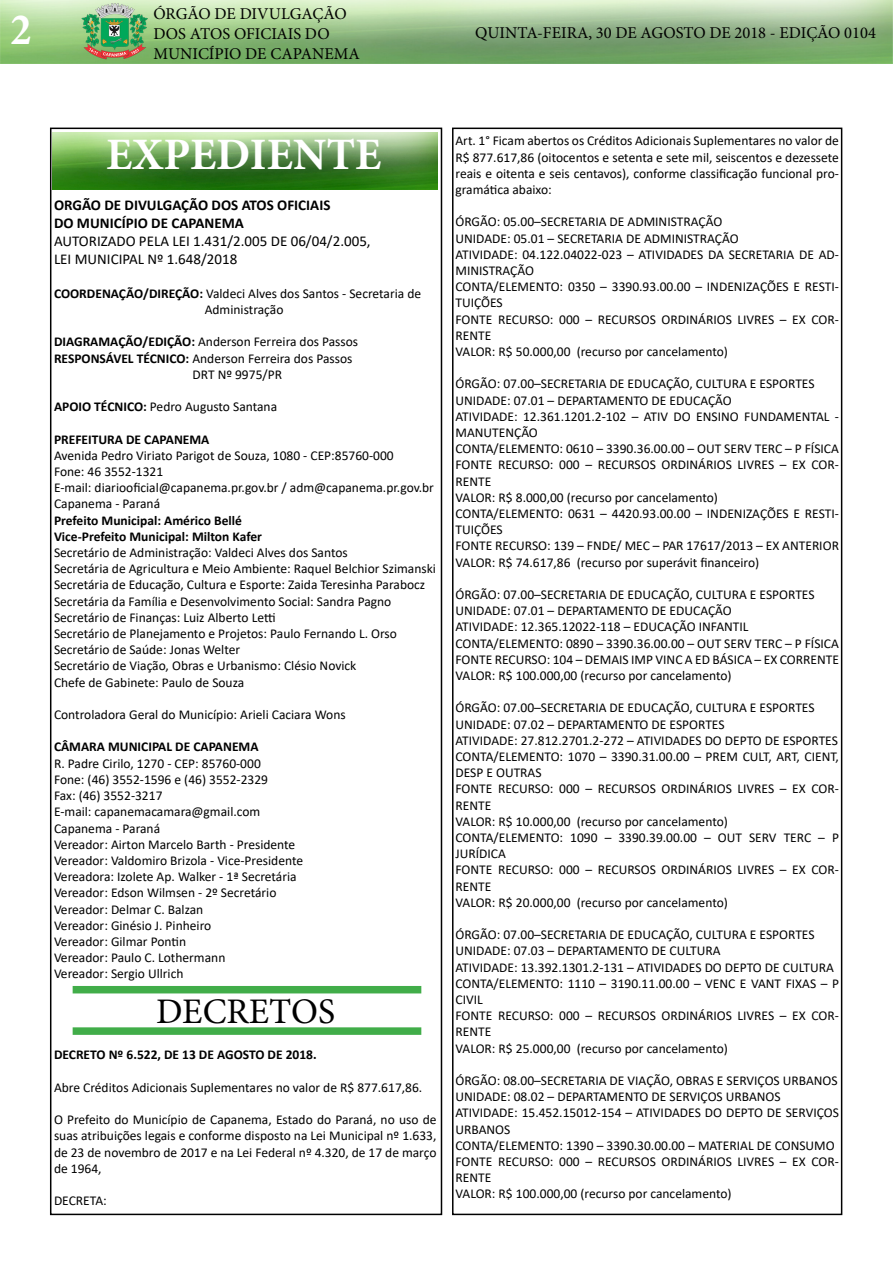
<style>
.page{position:relative;width:893px;height:1263px;background:#fff}
.page>*{position:absolute;margin:0;border:0;box-sizing:border-box;transform-origin:0 0}
.t1{font:700 45px "Minion Pro";color:#fff}
.t2{font:700 condensed 45px "Minion Pro";color:#fff}
.t3{font:36px "Minion Pro";color:#000}
.t4{font:16.5px/19.8px "Minion Pro";color:#000}
.t5{font:15px/18px "Calibri";color:#000}
.t6{font:700 15px/18px "Calibri";color:#000}
.t7{font:13.5px/16.2px "Calibri";color:#000}
.t8{font:700 13.5px/16.2px "Calibri";color:#000}
.s1{font-weight:700}
</style>
<div class="page">
<div style="left:50px;top:128px;width:392px;height:1087px;border:2px solid #000"></div>
<img style="left:0;top:0;width:893px;height:64px">
<div style="left:452px;top:128px;width:390px;height:1087px;border:2px solid #000"></div>
<img style="left:53px;top:132px;width:384px;height:58px">
<div style="left:73px;top:986px;width:348px;height:7px;background:#41ad49"></div>
<div style="left:73px;top:1027px;width:348px;height:8px;background:#41ad49"></div>
<h1 class="t2" style="left:11px;top:-1px;width:22px">2</h1>
<p class="t4" style="left:153px;top:4px;width:208px">ÓRGÃO DE DIVULGAÇÃO<br>DOS ATOS OFICIAIS DO<br>MUNICÍPIO DE CAPANEMA</p>
<p class="t4" style="left:475px;top:23px;width:402px">QUINTA-FEIRA, 30 DE AGOSTO DE 2018 - EDIÇÃO 0104</p>
<h1 class="t1" style="left:106px;top:123px;width:277px">EXPEDIENTE</h1>
<p class="t6" style="left:54px;top:195px;width:278px">ORGÃO DE DIVULGAÇÃO DOS ATOS OFICIAIS<br>DO MUNICÍPIO DE CAPANEMA</p>
<p class="t5" style="left:54px;top:231px;width:318px">AUTORIZADO PELA LEI 1.431/2.005 DE 06/04/2.005,<br>LEI MUNICIPAL Nº 1.648/2018</p>
<p class="t7" style="left:205px;top:285px;width:218px;text-indent:-151px"><span class="s1">COORDENAÇÃO/DIREÇÃO:</span> Valdeci Alves dos Santos - Secretaria de<br>Administração</p>
<p class="t7" style="left:54px;top:333px;width:306px"><span class="s1">DIAGRAMAÇÃO/EDIÇÃO:</span> Anderson Ferreira dos Passos</p>
<p class="t7" style="left:54px;top:350px;width:300px"><span class="s1">RESPONSÁVEL TÉCNICO:</span> Anderson Ferreira dos Passos</p>
<p class="t7" style="left:193px;top:366px;width:91px">DRT Nº 9975/PR</p>
<p class="t7" style="left:54px;top:398px;width:225px"><span class="s1">APOIO TÉCNICO:</span> Pedro Augusto Santana</p>
<p class="t8" style="left:54px;top:431px;width:157px">PREFEITURA DE CAPANEMA</p>
<p class="t7" style="left:54px;top:447px;width:381px">Avenida Pedro Viriato Parigot de Souza, 1080 - CEP:85760-000<br>Fone: 46 3552-1321<br>E-mail: diariooficial@capanema.pr.gov.br / adm@capanema.pr.gov.br Capanema - Paraná</p>
<p class="t8" style="left:54px;top:512px;width:209px">Prefeito Municipal: Américo Bellé<br>Vice-Prefeito Municipal: Milton Kafer</p>
<p class="t7" style="left:54px;top:544px;width:384px">Secretário de Administração: Valdeci Alves dos Santos<br>Secretária de Agricultura e Meio Ambiente: Raquel Belchior Szimanski Secretária de Educação, Cultura e Esporte: Zaida Teresinha Parabocz Secretária da Família e Desenvolvimento Social: Sandra Pagno Secretário de Finanças: Luiz Alberto Letti<br>Secretário de Planejamento e Projetos: Paulo Fernando L. Orso Secretário de Saúde: Jonas Welter<br>Secretário de Viação, Obras e Urbanismo: Clésio Novick<br>Chefe de Gabinete: Paulo de Souza</p>
<p class="t7" style="left:54px;top:706px;width:293px">Controladora Geral do Município: Arieli Caciara Wons</p>
<p class="t8" style="left:54px;top:739px;width:206px">CÂMARA MUNICIPAL DE CAPANEMA</p>
<p class="t7" style="left:54px;top:755px;width:251px">R. Padre Cirilo, 1270 - CEP: 85760-000<br>Fone: (46) 3552-1596 e (46) 3552-2329<br>Fax: (46) 3552-3217<br>E-mail: capanemacamara@gmail.com Capanema - Paraná<br>Vereador: Airton Marcelo Barth - Presidente Vereador: Valdomiro Brizola - Vice-Presidente Vereadora: Izolete Ap. Walker - 1ª Secretária Vereador: Edson Wilmsen - 2º Secretário Vereador: Delmar C. Balzan<br>Vereador: Ginésio J. Pinheiro<br>Vereador: Gilmar Pontin<br>Vereador: Paulo C. Lothermann<br>Vereador: Sergio Ullrich</p>
<h2 class="t3" style="left:156px;top:987px;width:181px">DECRETOS</h2>
<p class="t8" style="left:54px;top:1046px;width:264px">DECRETO Nº 6.522, DE 13 DE AGOSTO DE 2018.</p>
<p class="t7" style="left:54px;top:1079px;width:370px">Abre Créditos Adicionais Suplementares no valor de R$ 877.617,86.</p>
<p class="t7" style="left:54px;top:1111px;width:384px;text-align:justify">O Prefeito do Município de Capanema, Estado do Paraná, no uso de suas atribuições legais e conforme disposto na Lei Municipal nº 1.633, de 23 de novembro de 2017 e na Lei Federal nº 4.320, de 17 de março de 1964,</p>
<p class="t7" style="left:54px;top:1192px;width:54px">DECRETA:</p>
<p class="t7" style="left:455px;top:132px;width:385px;text-align:justify">Art. 1° Ficam abertos os Créditos Adicionais Suplementares no valor de R$ 877.617,86 (oitocentos e setenta e sete mil, seiscentos e dezessete reais e oitenta e seis centavos), conforme classificação funcional pro&shy;gramática abaixo:</p>
<p class="t7" style="left:455px;top:213px;width:385px">ÓRGÃO: 05.00–SECRETARIA DE ADMINISTRAÇÃO<br>UNIDADE: 05.01 – SECRETARIA DE ADMINISTRAÇÃO<br>ATIVIDADE: 04.122.04022-023 – ATIVIDADES DA SECRETARIA DE AD-MINISTRAÇÃO<br>CONTA/ELEMENTO: 0350 – 3390.93.00.00 – INDENIZAÇÕES E RESTI-TUIÇÕES<br>FONTE RECURSO: 000 – RECURSOS ORDINÁRIOS LIVRES – EX COR-RENTE<br>VALOR: R$ 50.000,00 (recurso por cancelamento)</p>
<p class="t7" style="left:455px;top:375px;width:385px">ÓRGÃO: 07.00–SECRETARIA DE EDUCAÇÃO, CULTURA E ESPORTES UNIDADE: 07.01 – DEPARTAMENTO DE EDUCAÇÃO<br>ATIVIDADE: 12.361.1201.2-102 – ATIV DO ENSINO FUNDAMENTAL - MANUTENÇÃO<br>CONTA/ELEMENTO: 0610 – 3390.36.00.00 – OUT SERV TERC – P FÍSICA FONTE RECURSO: 000 – RECURSOS ORDINÁRIOS LIVRES – EX COR-RENTE<br>VALOR: R$ 8.000,00 (recurso por cancelamento)<br>CONTA/ELEMENTO: 0631 – 4420.93.00.00 – INDENIZAÇÕES E RESTI-TUIÇÕES<br>FONTE RECURSO: 139 – FNDE/ MEC – PAR 17617/2013 – EX ANTERIOR VALOR: R$ 74.617,86 (recurso por superávit financeiro)</p>
<p class="t7" style="left:455px;top:586px;width:385px">ÓRGÃO: 07.00–SECRETARIA DE EDUCAÇÃO, CULTURA E ESPORTES UNIDADE: 07.01 – DEPARTAMENTO DE EDUCAÇÃO<br>ATIVIDADE: 12.365.12022-118 – EDUCAÇÃO INFANTIL CONTA/ELEMENTO: 0890 – 3390.36.00.00 – OUT SERV TERC – P FÍSICA FONTE RECURSO: 104 – DEMAIS IMP VINC A ED BÁSICA – EX CORRENTE VALOR: R$ 100.000,00 (recurso por cancelamento)</p>
<p class="t7" style="left:455px;top:699px;width:385px">ÓRGÃO: 07.00–SECRETARIA DE EDUCAÇÃO, CULTURA E ESPORTES UNIDADE: 07.02 – DEPARTAMENTO DE ESPORTES<br>ATIVIDADE: 27.812.2701.2-272 – ATIVIDADES DO DEPTO DE ESPORTES CONTA/ELEMENTO: 1070 – 3390.31.00.00 – PREM CULT, ART, CIENT, DESP E OUTRAS<br>FONTE RECURSO: 000 – RECURSOS ORDINÁRIOS LIVRES – EX COR-RENTE<br>VALOR: R$ 10.000,00 (recurso por cancelamento)<br>CONTA/ELEMENTO: 1090 – 3390.39.00.00 – OUT SERV TERC – P JURÍDICA<br>FONTE RECURSO: 000 – RECURSOS ORDINÁRIOS LIVRES – EX COR-RENTE<br>VALOR: R$ 20.000,00 (recurso por cancelamento)</p>
<p class="t7" style="left:455px;top:926px;width:385px">ÓRGÃO: 07.00–SECRETARIA DE EDUCAÇÃO, CULTURA E ESPORTES UNIDADE: 07.03 – DEPARTAMENTO DE CULTURA<br>ATIVIDADE: 13.392.1301.2-131 – ATIVIDADES DO DEPTO DE CULTURA CONTA/ELEMENTO: 1110 – 3190.11.00.00 – VENC E VANT FIXAS – P CIVIL<br>FONTE RECURSO: 000 – RECURSOS ORDINÁRIOS LIVRES – EX COR-RENTE<br>VALOR: R$ 25.000,00 (recurso por cancelamento)</p>
<p class="t7" style="left:455px;top:1072px;width:385px">ÓRGÃO: 08.00–SECRETARIA DE VIAÇÃO, OBRAS E SERVIÇOS URBANOS UNIDADE: 08.02 – DEPARTAMENTO DE SERVIÇOS URBANOS ATIVIDADE: 15.452.15012-154 – ATIVIDADES DO DEPTO DE SERVIÇOS URBANOS<br>CONTA/ELEMENTO: 1390 – 3390.30.00.00 – MATERIAL DE CONSUMO FONTE RECURSO: 000 – RECURSOS ORDINÁRIOS LIVRES – EX COR-RENTE<br>VALOR: R$ 100.000,00 (recurso por cancelamento)</p>
</div>
